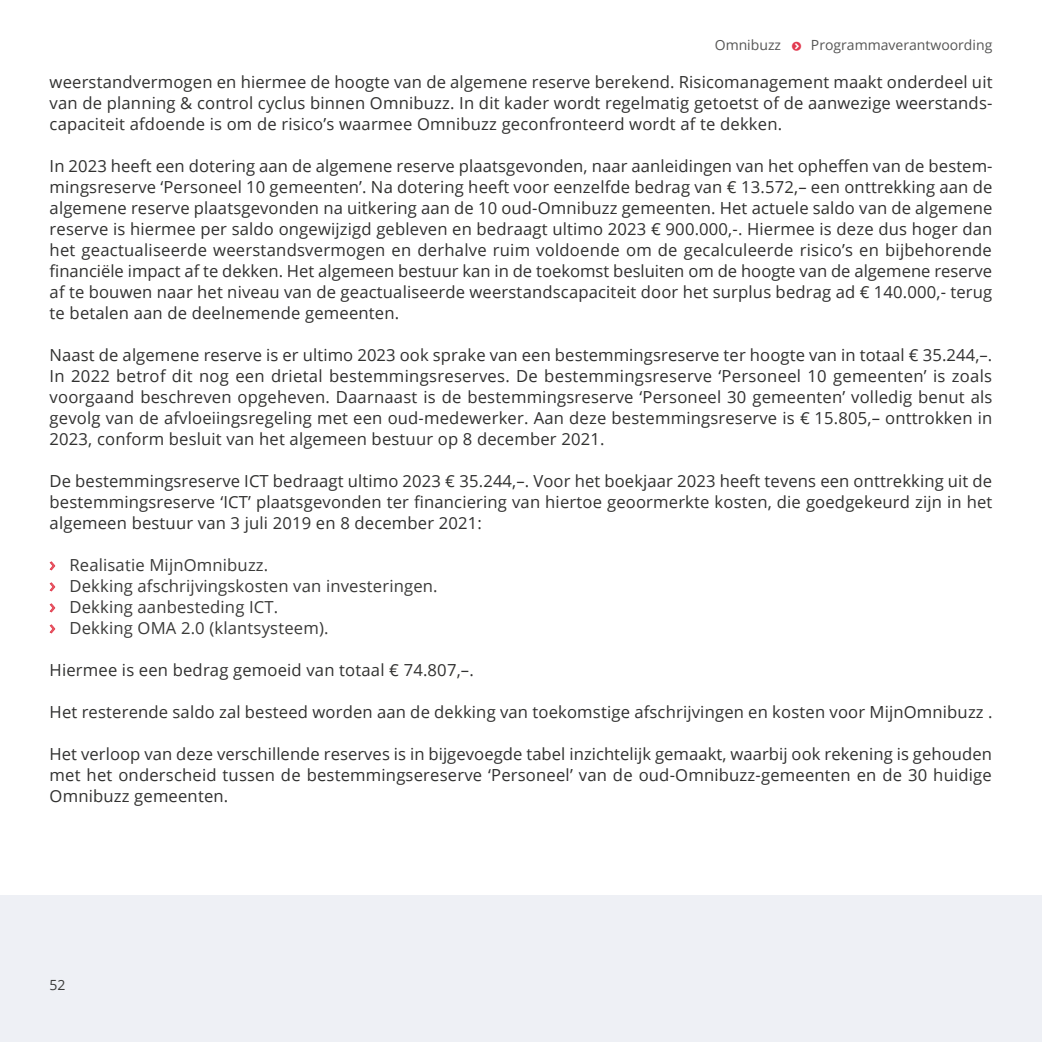
<style>
.page{position:relative;width:1042px;height:1042px;background:#fff}
.page>*{position:absolute;margin:0;border:0;box-sizing:border-box;transform-origin:0 0}
.kadertekst{font:16.62px/21px "Open Sans";letter-spacing:.01em;color:#313130;text-align:justify}
.t1{font:16.62px "Open Sans";letter-spacing:.01em;color:#3a3a39}
.t2{font:14px "Open Sans";color:#565655}
.t3{font:14px "Open Sans";color:#3a3a39}
.s1{font-size:19.25px;color:#e2394f}
</style>
<div class="page">
<div style="left:0;top:895px;width:1042px;height:147px;background:#eef0f5"></div>
<p class="t2" style="left:715px;top:36px;width:68px">Omnibuzz</p>
<p class="t2" style="left:811px;top:36px;width:183px">Programmaverantwoording</p>
<p class="kadertekst" style="left:50px;top:71px;width:944px">weerstandvermogen en hiermee de hoogte van de algemene reserve berekend. Risicomanagement maakt onderdeel uit van de planning &amp; control cyclus binnen Omnibuzz. In dit kader wordt regelmatig getoetst of de aanwezige weerstands&shy;capaciteit afdoende is om de risico’s waarmee Omnibuzz geconfronteerd wordt af te dekken.</p>
<p class="kadertekst" style="left:50px;top:155px;width:944px">In 2023 heeft een dotering aan de algemene reserve plaatsgevonden, naar aanleidingen van het opheffen van de bestem&shy;mingsreserve ‘Personeel 10 gemeenten’. Na dotering heeft voor eenzelfde bedrag van € 13.572,– een onttrekking aan de algemene reserve plaatsgevonden na uitkering aan de 10 oud-Omnibuzz gemeenten. Het actuele saldo van de algemene reserve is hiermee per saldo ongewijzigd gebleven en bedraagt ultimo 2023 € 900.000,-. Hiermee is deze dus hoger dan het geactualiseerde weerstandsvermogen en derhalve ruim voldoende om de gecalculeerde risico’s en bijbehorende financiële impact af te dekken. Het algemeen bestuur kan in de toekomst besluiten om de hoogte van de algemene reserve af te bouwen naar het niveau van de geactualiseerde weerstandscapaciteit door het surplus bedrag ad € 140.000,- terug te betalen aan de deelnemende gemeenten.</p>
<p class="kadertekst" style="left:50px;top:344px;width:944px">Naast de algemene reserve is er ultimo 2023 ook sprake van een bestemmingsreserve ter hoogte van in totaal € 35.244,–.<br>In 2022 betrof dit nog een drietal bestemmingsreserves. De bestemmingsreserve ‘Personeel 10 gemeenten’ is zoals voorgaand beschreven opgeheven. Daarnaast is de bestemmingsreserve ‘Personeel 30 gemeenten’ volledig benut als gevolg van de afvloeiingsregeling met een oud-medewerker. Aan deze bestemmingsreserve is € 15.805,– onttrokken in 2023, conform besluit van het algemeen bestuur op 8 december 2021.</p>
<p class="kadertekst" style="left:50px;top:470px;width:944px">De bestemmingsreserve ICT bedraagt ultimo 2023 € 35.244,–. Voor het boekjaar 2023 heeft tevens een onttrekking uit de bestemmingsreserve ‘ICT’ plaatsgevonden ter financiering van hiertoe geoormerkte kosten, die goedgekeurd zijn in het algemeen bestuur van 3 juli 2019 en 8 december 2021:</p>
<p class="t1" style="left:50px;top:553px;width:220px"><span class="s1">›</span> Realisatie MijnOmnibuzz.</p>
<p class="t1" style="left:50px;top:574px;width:389px"><span class="s1">›</span> Dekking afschrijvingskosten van investeringen.</p>
<p class="t1" style="left:50px;top:595px;width:230px"><span class="s1">›</span> Dekking aanbesteding ICT.</p>
<p class="t1" style="left:50px;top:616px;width:280px"><span class="s1">›</span> Dekking OMA 2.0 (klantsysteem).</p>
<p class="kadertekst" style="left:50px;top:659px;width:426px">Hiermee is een bedrag gemoeid van totaal € 74.807,–.</p>
<p class="kadertekst" style="left:50px;top:701px;width:944px">Het resterende saldo zal besteed worden aan de dekking van toekomstige afschrijvingen en kosten voor MijnOmnibuzz .</p>
<p class="kadertekst" style="left:50px;top:743px;width:944px">Het verloop van deze verschillende reserves is in bijgevoegde tabel inzichtelijk gemaakt, waarbij ook rekening is gehouden met het onderscheid tussen de bestemmingsereserve ‘Personeel’ van de oud-Omnibuzz-gemeenten en de 30 huidige Omnibuzz gemeenten.</p>
<p class="t3" style="left:50px;top:975px;width:18px">52</p>
</div>
